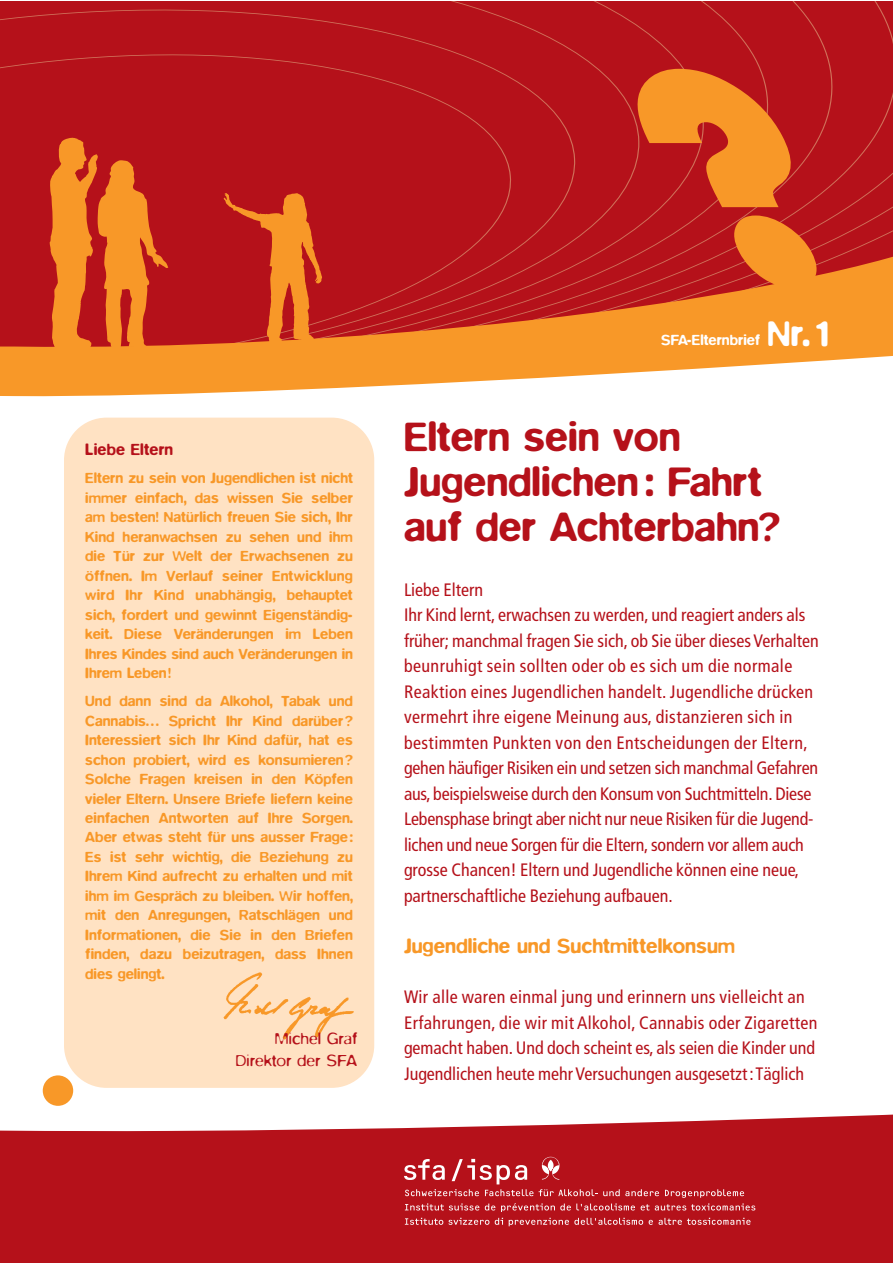
<style>
.page{position:relative;width:893px;height:1263px;background:#fff}
.page>*{position:absolute;margin:0;border:0;box-sizing:border-box;transform-origin:0 0}
.t1{font:500 42px/45px "Blur";color:#b5111a}
.t2{font:500 36.9px "Blur";color:#fff}
.t3{font:500 21px "Blur";color:#f89828}
.t4{font:condensed 18px/25.5px "Frutiger";color:#b5111a}
.t5{font:300 18px/21.6px "Blur";color:#b5111a;text-align:right}
.t6{font:500 16.5px "Blur";letter-spacing:.01em;color:#b5111a}
.t7{font:500 15px/19.5px "Blur";color:#f89828;text-align:justify}
.t8{font:500 15px "Blur";color:#fff}
</style>
<div class="page">
<div style="left:0;top:2px;width:892px;height:237px;background:#b5111a"></div>
<svg style="left:0;top:239px;width:892px;height:158px;background:#df7340"></svg>
<svg style="left:0;top:1114px;width:892px;height:149px;background:#bb272f"></svg>
<svg style="left:636px;top:69px;width:182px;height:220px;background:#d14a21"></svg>
<svg style="left:223px;top:193px;width:99px;height:152px;background:#cd421f"></svg>
<svg style="left:49px;top:137px;width:119px;height:226px;background:#db5e22"></svg>
<svg style="left:405px;top:1218px;width:345px;height:8px;background:#c5454c"></svg>
<svg style="left:404px;top:1157px;width:351px;height:55px;background:#bd2b33"></svg>
<div style="left:64px;top:418px;width:310px;height:670px;background:#ffe2c3;border-radius:42px"></div>
<div style="left:43px;top:1075px;width:30px;height:31px;background:#f89828;border-radius:50%"></div>
<img style="left:223px;top:972px;width:131px;height:68px">
<p class="t6" style="left:85px;top:443px;width:89px">Liebe Eltern</p>
<p class="t7" style="left:85px;top:469px;width:269px">Eltern zu sein von Jugendlichen ist nicht immer einfach, das wissen Sie selber am besten! Natürlich freuen Sie sich, Ihr Kind heranwachsen zu sehen und ihm die Tür zur Welt der Erwachsenen zu öffnen. Im Verlauf seiner Entwicklung wird Ihr Kind unabhängig, behauptet sich, fordert und gewinnt Eigenständig&shy;keit. Diese Veränderungen im Leben Ihres Kindes sind auch Veränderungen in Ihrem Leben!</p>
<p class="t7" style="left:85px;top:692px;width:269px">Und dann sind da Alkohol, Tabak und Cannabis… Spricht Ihr Kind darüber?<br>Interessiert sich Ihr Kind dafür, hat es schon probiert, wird es konsumieren?<br>Solche Fragen kreisen in den Köpfen vieler Eltern. Unsere Briefe liefern keine einfachen Antworten auf Ihre Sorgen.<br>Aber etwas steht für uns ausser Frage:<br>Es ist sehr wichtig, die Beziehung zu Ihrem Kind aufrecht zu erhalten und mit ihm im Gespräch zu bleiben. Wir hoffen, mit den Anregungen, Ratschlägen und Informationen, die Sie in den Briefen finden, dazu beizutragen, dass Ihnen dies gelingt.</p>
<p class="t5" style="left:235px;top:1027px;width:123px">Michel Graf<br>Direktor der SFA</p>
<p class="t8" style="left:661px;top:334px;width:100px">SFA-Elternbrief</p>
<h2 class="t2" style="left:767px;top:319px;width:63px">Nr. 1</h2>
<h1 class="t1" style="left:404px;top:416px;width:378px">Eltern sein von<br>Jugendlichen : Fahrt auf der Achterbahn?</h1>
<p class="t4" style="left:404px;top:578px;width:416px">Liebe Eltern<br>Ihr Kind lernt, erwachsen zu werden, und reagiert anders als früher; manchmal fragen Sie sich, ob Sie über dieses Verhalten beunruhigt sein sollten oder ob es sich um die normale Reaktion eines Jugendlichen handelt. Jugendliche drücken vermehrt ihre eigene Meinung aus, distanzieren sich in bestimmten Punkten von den Entscheidungen der Eltern, gehen häufiger Risiken ein und setzen sich manchmal Gefahren aus, beispielsweise durch den Konsum von Suchtmitteln. Diese Lebensphase bringt aber nicht nur neue Risiken für die Jugend&shy;lichen und neue Sorgen für die Eltern, sondern vor allem auch grosse Chancen! Eltern und Jugendliche können eine neue, partnerschaftliche Beziehung aufbauen.</p>
<p class="t3" style="left:404px;top:937px;width:332px">Jugendliche und Suchtmittelkonsum</p>
<p class="t4" style="left:404px;top:986px;width:415px">Wir alle waren einmal jung und erinnern uns vielleicht an Erfahrungen, die wir mit Alkohol, Cannabis oder Zigaretten gemacht haben. Und doch scheint es, als seien die Kinder und Jugendlichen heute mehr Versuchungen ausgesetzt:Täglich</p>
</div>
